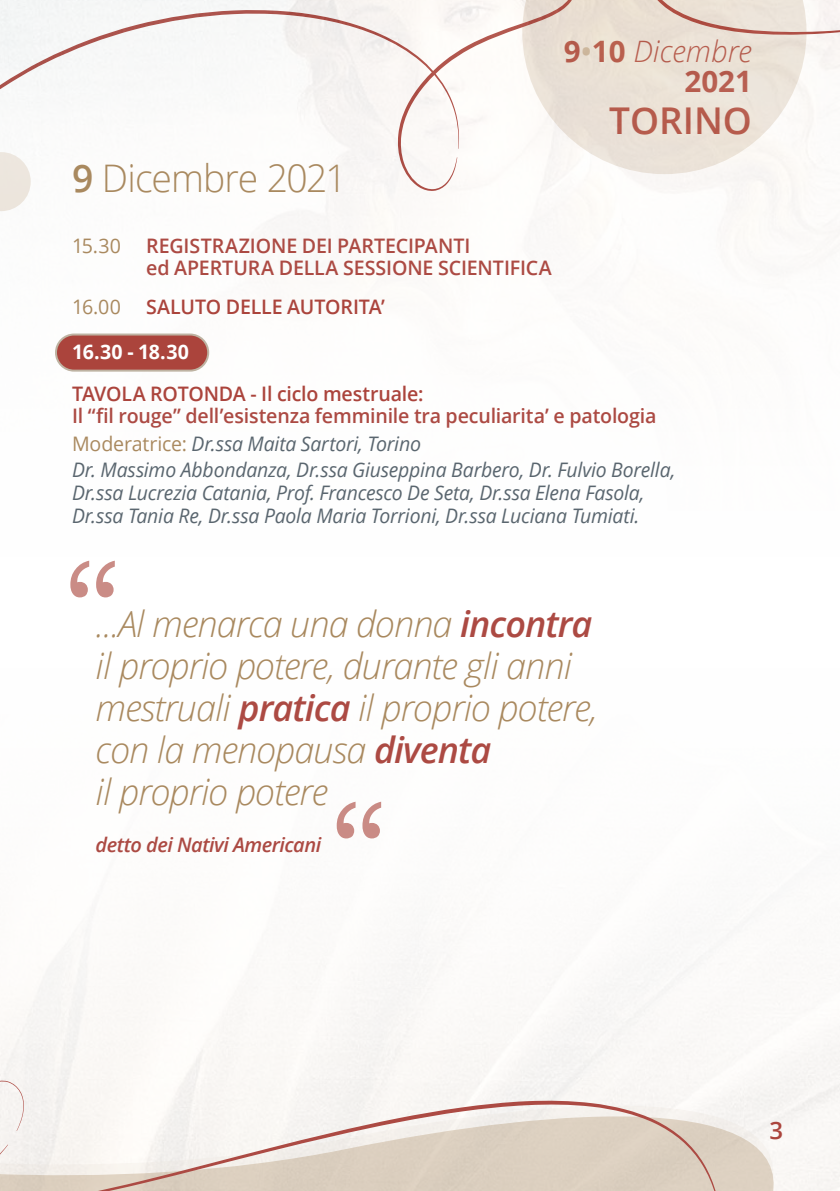
<style>
.page{position:relative;width:840px;height:1191px;background:#fff}
.page>*{position:absolute;margin:0;border:0;box-sizing:border-box;transform-origin:0 0}
.t1{font:300 149.4px "Ping Fang HK";color:#b45b52}
.t2{font:300 38px "Open Sans";letter-spacing:-.03em;color:#a9895f}
.t3{font:600 37px "Open Sans";color:#b4564a}
.t4{font:italic 300 36px/42px "Open Sans";letter-spacing:-.025em;color:#a9895f}
.t5{font:italic 300 29.6px/30px "Open Sans";color:#b4564a;text-align:right}
.t6{font:600 24px "Open Sans";color:#ab443c}
.t7{font:italic 20px/23px "Open Sans";letter-spacing:-.01em;color:#5a666f}
.t8{font:600 20px/22px "Open Sans";letter-spacing:-.01em;color:#ac4a43}
.t9{font:600 20px "Open Sans";letter-spacing:-.01em;color:#ab443c}
.t10{font:italic 600 20px "Open Sans";letter-spacing:-.025em;color:#ac4a43}
.t11{font:700 20px "Open Sans";letter-spacing:-.005em;color:#fff}
.t12{font:20px "Open Sans";letter-spacing:-.03em;color:#a9895f}
.s1{font-weight:600}
.s2{font-weight:700;font-style:normal}
.s3{font-weight:600;font-style:normal;color:#cdbaa2}
.s4{font-weight:400;color:#a9895f}
.s5{font-weight:400;font-style:italic;color:#5a666f}
.s6{font-weight:600;color:#ac4a43}
</style>
<div class="page">
<img style="left:0;top:0;width:839px;height:1191px">
<svg style="left:721px;top:1098px;width:75px;height:93px;fill:#f4f2f0"></svg>
<svg style="left:0;top:1030px;width:8px;height:50px"></svg>
<svg style="left:0;top:1080px;width:721px;height:111px"></svg>
<div style="left:56px;top:334px;width:152px;height:36px;background:#ab443c;border-radius:18px"></div>
<div style="left:55px;top:333px;width:154px;height:38px;border:2px solid #beb3a2;border-radius:18px"></div>
<svg style="left:0;top:152px;width:31px;height:59px"></svg>
<h2 class="t2" style="left:72px;top:152px;width:276px"><span class="s1">9</span> Dicembre 2021</h2>
<h3 class="t5" style="left:563px;top:35px;width:189px"><span class="s2">9</span><span class="s3">•</span><span class="s2">10</span> Dicembre<br><span class="s2">2021</span></h3>
<h3 class="t3" style="left:608px;top:95px;width:144px">TORINO</h3>
<p class="t12" style="left:72px;top:232px;width:50px">15.30</p>
<p class="t8" style="left:146px;top:234px;width:407px">REGISTRAZIONE DEI PARTECIPANTI<br>ed APERTURA DELLA SESSIONE SCIENTIFICA</p>
<p class="t12" style="left:72px;top:293px;width:50px">16.00</p>
<p class="t9" style="left:146px;top:293px;width:240px">SALUTO DELLE AUTORITA’</p>
<p class="t11" style="left:72px;top:337px;width:118px">16.30 - 18.30</p>
<p class="t9" style="left:72px;top:380px;width:353px">TAVOLA ROTONDA - Il ciclo mestruale:</p>
<p class="t8" style="left:72px;top:401px;width:585px;line-height:28.6px">Il “fil rouge” dell’esistenza femminile tra peculiarita’ e patologia<br><span class="s4">Moderatrice:</span> <span class="s5">Dr.ssa Maita Sartori, Torino</span></p>
<p class="t7" style="left:72px;top:458px;width:604px">Dr. Massimo Abbondanza, Dr.ssa Giuseppina Barbero, Dr. Fulvio Borella,<br>Dr.ssa Lucrezia Catania, Prof. Francesco De Seta, Dr.ssa Elena Fasola,<br>Dr.ssa Tania Re, Dr.ssa Paola Maria Torrioni, Dr.ssa Luciana Tumiati.</p>
<h1 class="t1" style="left:53px;top:540px;width:75px">“</h1>
<h3 class="t4" style="left:96px;top:602px;width:503px">...Al menarca una donna <span class="s6">incontra </span>il proprio potere, durante gli anni mestruali <span class="s6">pratica</span> il proprio potere, con la menopausa <span class="s6">diventa<br></span>il proprio potere</h3>
<p class="t10" style="left:96px;top:831px;width:227px">detto dei Nativi Americani</p>
<h1 class="t1" style="left:319px;top:780px;width:75px">“</h1>
<p class="t6" style="left:769px;top:1113px;width:15px">3</p>
</div>
